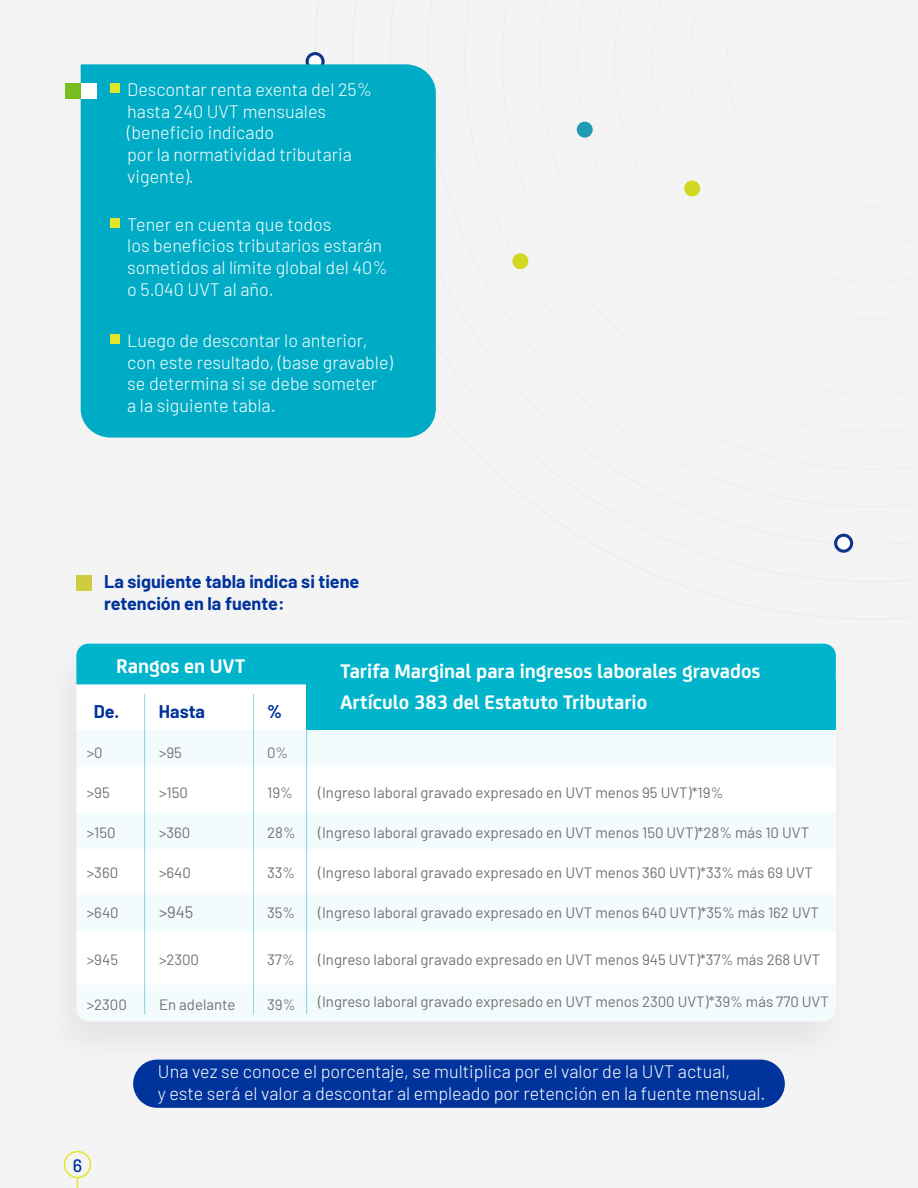
<style>
.page{position:relative;width:918px;height:1188px;background:#f4f4f4}
.page>*{position:absolute;margin:0;border:0;box-sizing:border-box;transform-origin:0 0}
.t1{font:700 21px/31.2px "FS Joey";color:#fff}
.t2{font:300 18px/21.6px "Barlow";color:#fff}
.t3{font:700 18px/21.6px "Barlow";color:#00339b}
.t4{font:500 18px "Barlow";color:#00339f}
.t5{font:16.5px "Barlow";color:#707372}
.t6{font:15px "Barlow";color:#707372}
</style>
<div class="page">
<div style="left:64px;top:1151px;width:27px;height:27px;border:2px solid #e1e629;border-radius:50%"></div>
<img style="left:75px;top:643px;width:751px;height:436px">
<div style="left:76px;top:644px;width:760px;height:378px;background:#fff;border-radius:13px"></div>
<div style="left:76px;top:644px;width:760px;height:40px;background:#00b5cb"></div>
<div style="left:76px;top:730px;width:760px;height:37px;background:#f3fbfc"></div>
<div style="left:76px;top:812px;width:760px;height:37px;background:#f3fbfc"></div>
<div style="left:76px;top:895px;width:760px;height:36px;background:#f3fbfc"></div>
<div style="left:76px;top:985px;width:760px;height:37px;background:#f3fbfc"></div>
<hr style="left:253px;top:694px;width:1px;height:320px;background:#00b5cb">
<hr style="left:144px;top:694px;width:1px;height:320px;background:#00b5cb">
<hr style="left:306px;top:694px;width:1px;height:320px;background:#00b5cb">
<div style="left:306px;top:683px;width:530px;height:47px;background:#00b5cb"></div>
<div style="left:76px;top:575px;width:16px;height:16px;background:#cfcc40"></div>
<div style="left:133px;top:1060px;width:652px;height:48px;background:#00339b;border-radius:24px"></div>
<div style="left:512px;top:253px;width:16px;height:16px;background:#d2d721;border-radius:50%"></div>
<svg style="left:306px;top:52px;width:19px;height:12px"></svg>
<div style="left:684px;top:181px;width:16px;height:15px;background:#d2d721;border-radius:50%"></div>
<svg style="left:834px;top:534px;width:19px;height:19px"></svg>
<div style="left:577px;top:122px;width:16px;height:16px;background:#209db5;border-radius:50%"></div>
<div style="left:81px;top:64px;width:355px;height:374px;background:#00acc5"></div>
<div style="left:66px;top:83px;width:15px;height:15px;background:#78bc20"></div>
<div style="left:81px;top:83px;width:16px;height:15px;background:#fff"></div>
<div style="left:110px;top:84px;width:9px;height:9px;background:#e1e629"></div>
<div style="left:110px;top:218px;width:9px;height:10px;background:#e1e629"></div>
<div style="left:110px;top:334px;width:9px;height:10px;background:#e1e629"></div>
<p class="t2" style="left:127px;top:78px;width:246px">Descontar renta exenta del 25% hasta 240 UVT mensuales (beneficio indicado<br>por la normatividad tributaria vigente).</p>
<p class="t2" style="left:127px;top:212px;width:262px">Tener en cuenta que todos<br>los beneficios tributarios estarán sometidos al límite global del 40% o 5.040 UVT al año.</p>
<p class="t2" style="left:127px;top:328px;width:267px">Luego de descontar lo anterior, con este resultado, (base gravable) se determina si se debe someter<br>a la siguiente tabla.</p>
<p class="t3" style="left:104px;top:569px;width:257px">La siguiente tabla indica si tiene retención en la fuente:</p>
<h1 class="t1" style="left:116px;top:649px;width:130px">Rangos en UVT</h1>
<p class="t3" style="left:94px;top:699px;width:113px">De. Hasta</p>
<p class="t6" style="left:87px;top:742px;width:17px">&gt;0</p>
<p class="t6" style="left:87px;top:782px;width:25px">&gt;95</p>
<p class="t6" style="left:87px;top:822px;width:30px">&gt;150</p>
<p class="t6" style="left:87px;top:862px;width:33px">&gt;360</p>
<p class="t6" style="left:87px;top:902px;width:33px">&gt;640</p>
<p class="t6" style="left:159px;top:742px;width:25px">&gt;95</p>
<p class="t6" style="left:159px;top:782px;width:30px">&gt;150</p>
<p class="t6" style="left:159px;top:822px;width:33px">&gt;360</p>
<p class="t6" style="left:159px;top:862px;width:33px">&gt;640</p>
<p class="t5" style="left:159px;top:900px;width:36px">&gt;945</p>
<p class="t6" style="left:87px;top:949px;width:33px">&gt;945</p>
<p class="t6" style="left:159px;top:949px;width:42px">&gt;2300</p>
<p class="t6" style="left:87px;top:994px;width:42px">&gt;2300</p>
<p class="t6" style="left:159px;top:994px;width:78px">En adelante</p>
<p class="t3" style="left:267px;top:699px;width:16px">%</p>
<p class="t6" style="left:267px;top:742px;width:23px">0%</p>
<p class="t6" style="left:267px;top:782px;width:27px">19%</p>
<p class="t6" style="left:267px;top:822px;width:30px">28%</p>
<p class="t6" style="left:267px;top:862px;width:30px">33%</p>
<p class="t6" style="left:267px;top:902px;width:30px">35%</p>
<p class="t6" style="left:267px;top:949px;width:29px">37%</p>
<p class="t6" style="left:267px;top:994px;width:30px">39%</p>
<h1 class="t1" style="left:340px;top:654px;width:422px">Tarifa Marginal para ingresos laborales gravados<br>Artículo 383 del Estatuto Tributario</h1>
<p class="t6" style="left:318px;top:782px;width:407px">(Ingreso laboral gravado expresado en UVT menos 95 UVT)*19%</p>
<p class="t6" style="left:318px;top:822px;width:493px">(Ingreso laboral gravado expresado en UVT menos 150 UVT)*28% más 10 UVT</p>
<p class="t6" style="left:318px;top:862px;width:496px">(Ingreso laboral gravado expresado en UVT menos 360 UVT)*33% más 69 UVT</p>
<p class="t6" style="left:318px;top:902px;width:502px">(Ingreso laboral gravado expresado en UVT menos 640 UVT)*35% más 162 UVT</p>
<p class="t6" style="left:318px;top:949px;width:504px">(Ingreso laboral gravado expresado en UVT menos 945 UVT)*37% más 268 UVT</p>
<p class="t6" style="left:318px;top:991px;width:512px">(Ingreso laboral gravado expresado en UVT menos 2300 UVT)*39% más 770 UVT</p>
<p class="t4" style="left:73px;top:1152px;width:11px">6</p>
<p class="t2" style="left:158px;top:1060px;width:609px">Una vez se conoce el porcentaje, se multiplica por el valor de la UVT actual,<br>y este será el valor a descontar al empleado por retención en la fuente mensual.</p>
</div>
